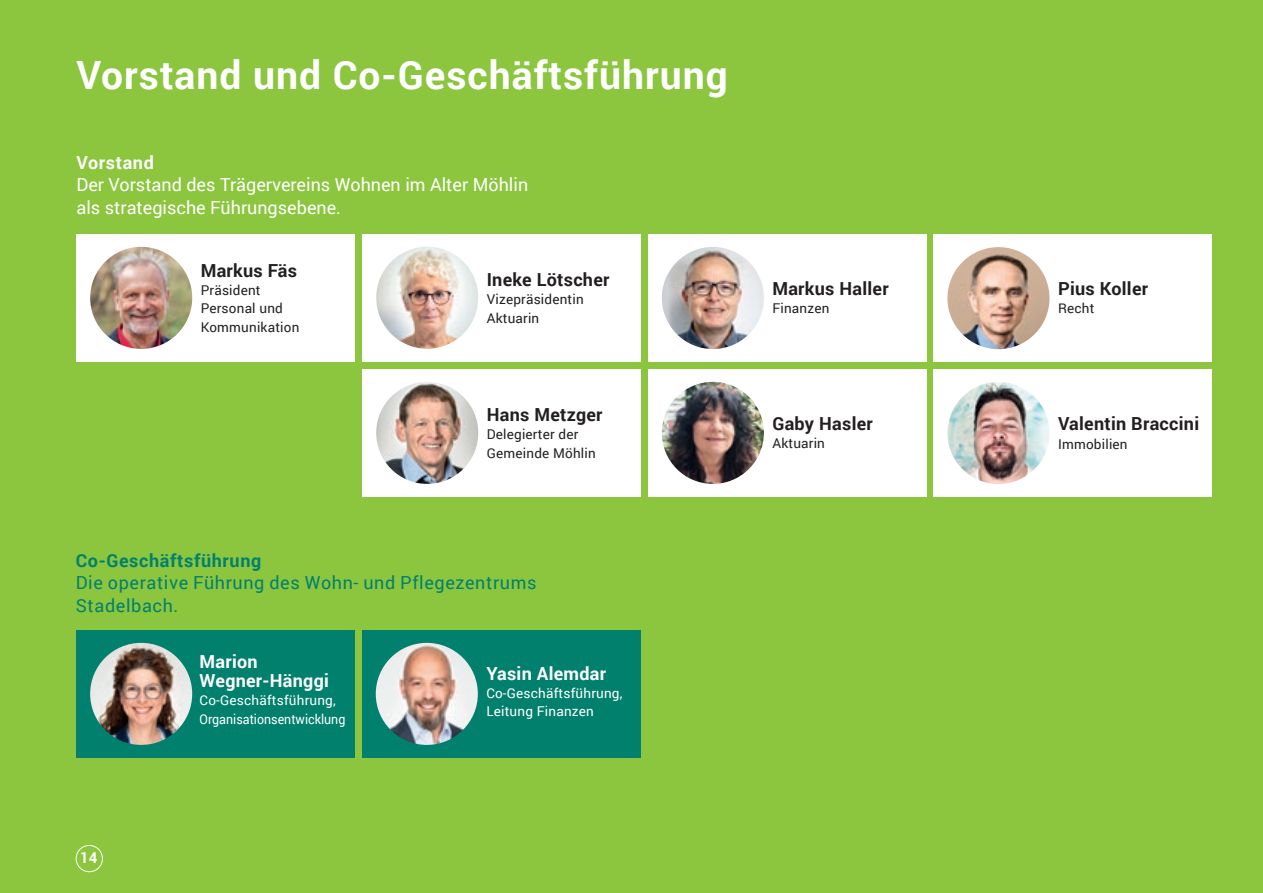
<style>
.page{position:relative;width:1263px;height:893px;background:#8bc63e}
.page>*{position:absolute;margin:0;border:0;box-sizing:border-box;transform-origin:0 0}
.t1{font:700 39px "Roboto";letter-spacing:.025em;color:#fff}
.t2{font:700 18px "Roboto";letter-spacing:.015em;color:#231f20}
.t3{font:18px/22.5px "Roboto";color:#fff}
.t4{font:18px/22.5px "Roboto";letter-spacing:.035em;color:#01806d}
.t5{font:700 18px/18.5px "Roboto";letter-spacing:.015em;color:#fff}
.t6{font:700 18px "Roboto";letter-spacing:.035em;color:#01806d}
.t7{font:700 18px "Roboto";letter-spacing:.035em;color:#fff}
.t8{font:700 15px "Roboto";color:#fff}
.t9{font:13.5px/18.3px "Roboto";letter-spacing:.015em;color:#231f20}
.t10{font:13.5px/18.3px "Roboto";letter-spacing:.015em;color:#fff}
</style>
<div class="page">
<div style="left:77px;top:234px;width:278px;height:128px;background:#fff"></div>
<img style="left:90px;top:247px;width:102px;height:102px;border-radius:51px">
<div style="left:363px;top:234px;width:278px;height:128px;background:#fff"></div>
<img style="left:376px;top:247px;width:102px;height:102px;border-radius:51px">
<div style="left:648px;top:234px;width:278px;height:128px;background:#fff"></div>
<img style="left:662px;top:247px;width:102px;height:102px;border-radius:51px">
<div style="left:934px;top:234px;width:278px;height:128px;background:#fff"></div>
<img style="left:947px;top:247px;width:102px;height:102px;border-radius:51px">
<div style="left:363px;top:369px;width:278px;height:128px;background:#fff"></div>
<img style="left:376px;top:382px;width:102px;height:102px;border-radius:51px">
<div style="left:648px;top:369px;width:278px;height:128px;background:#fff"></div>
<img style="left:662px;top:382px;width:102px;height:102px;border-radius:51px">
<div style="left:934px;top:369px;width:278px;height:128px;background:#fff"></div>
<img style="left:947px;top:382px;width:102px;height:102px;border-radius:51px">
<div style="left:77px;top:630px;width:278px;height:128px;background:#01806d"></div>
<img style="left:90px;top:643px;width:102px;height:102px;border-radius:51px">
<div style="left:362px;top:630px;width:278px;height:128px;background:#01806d"></div>
<img style="left:376px;top:643px;width:102px;height:102px;border-radius:51px">
<div style="left:76px;top:845px;width:27px;height:27px;border:1px solid #fff;border-radius:50%"></div>
<h1 class="t1" style="left:77px;top:48px;width:653px">Vorstand und Co-Geschäftsführung</h1>
<h2 class="t7" style="left:77px;top:150px;width:79px">Vorstand</h2>
<h2 class="t3" style="left:77px;top:173px;width:453px">Der Vorstand des Trägervereins Wohnen im Alter Möhlin als strategische Führungsebene.</h2>
<h2 class="t2" style="left:201px;top:258px;width:98px">Markus Fäs</h2>
<p class="t9" style="left:201px;top:281px;width:100px">Präsident<br>Personal und<br>Kommunikation</p>
<h2 class="t2" style="left:487px;top:267px;width:124px">Ineke Lötscher</h2>
<p class="t9" style="left:487px;top:290px;width:98px">Vizepräsidentin<br>Aktuarin</p>
<h2 class="t2" style="left:487px;top:402px;width:117px">Hans Metzger</h2>
<p class="t9" style="left:487px;top:425px;width:111px">Delegierter der<br>Gemeinde Möhlin</p>
<h2 class="t6" style="left:76px;top:547px;width:187px">Co-Geschäftsführung</h2>
<h2 class="t4" style="left:76px;top:571px;width:462px">Die operative Führung des Wohn- und Pflegezentrums<br>Stadelbach.</h2>
<h2 class="t5" style="left:200px;top:652px;width:131px">Marion<br>Wegner-Hänggi</h2>
<p class="t10" style="left:200px;top:691px;width:147px">Co-Geschäftsführung,<br>Organisationsentwicklung</p>
<h2 class="t5" style="left:486px;top:663px;width:121px">Yasin Alemdar</h2>
<p class="t10" style="left:486px;top:684px;width:138px">Co-Geschäftsführung,<br>Leitung Finanzen</p>
<h2 class="t2" style="left:772px;top:276px;width:118px">Markus Haller</h2>
<p class="t9" style="left:772px;top:299px;width:58px">Finanzen</p>
<h2 class="t2" style="left:772px;top:411px;width:102px">Gaby Hasler</h2>
<p class="t9" style="left:772px;top:434px;width:54px">Aktuarin</p>
<p class="t8" style="left:80px;top:847px;width:19px">14</p>
<h2 class="t2" style="left:1058px;top:276px;width:92px">Pius Koller</h2>
<p class="t9" style="left:1058px;top:299px;width:38px">Recht</p>
<h2 class="t2" style="left:1058px;top:411px;width:143px">Valentin Braccini</h2>
<p class="t9" style="left:1058px;top:434px;width:71px">Immobilien</p>
</div>
